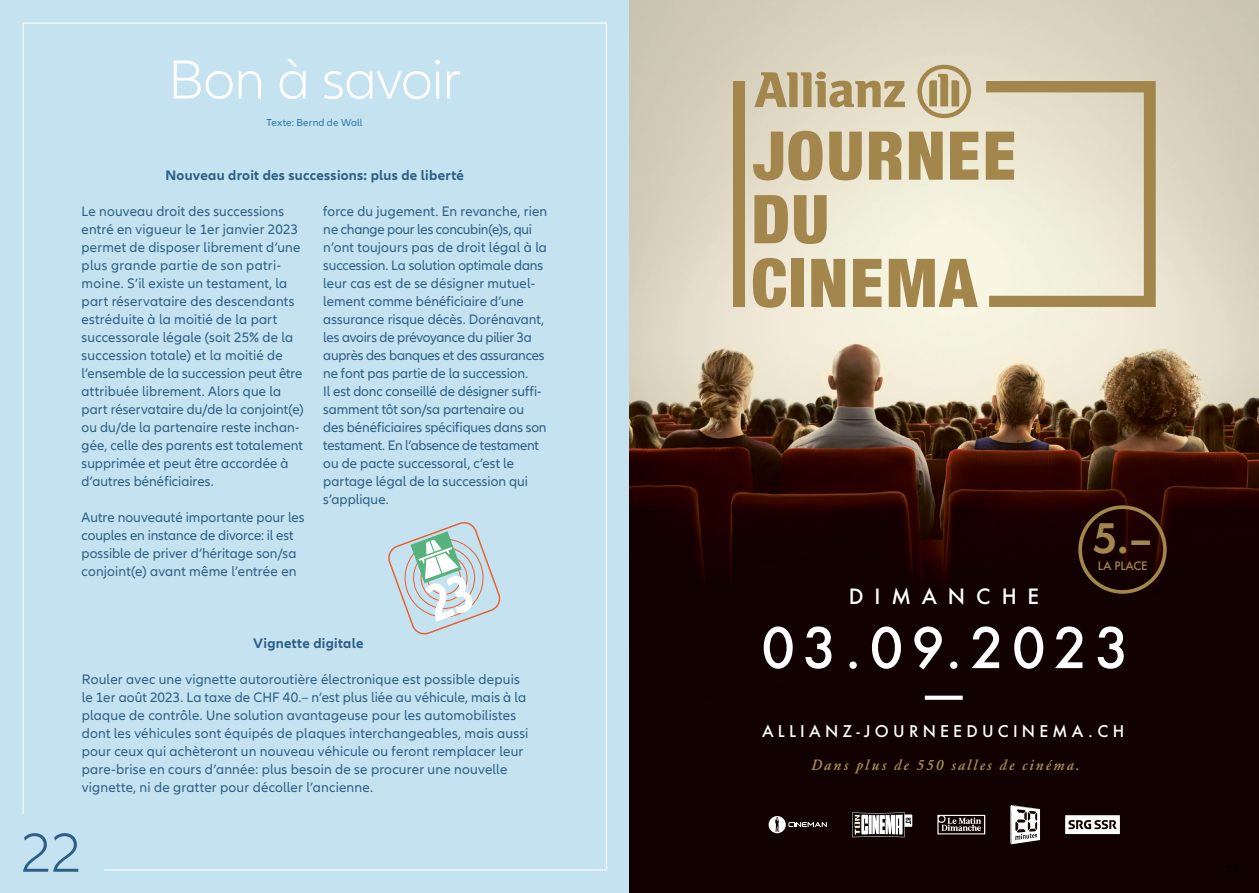
<style>
.page{position:relative;width:1259px;height:893px;background:#fff}
.page>*{position:absolute;margin:0;border:0;box-sizing:border-box;transform-origin:0 0}
.Headline{font:300 57px "Allianz Neo";letter-spacing:-.015em;color:#fff}
.Headline-2{font:300 57px "Allianz Neo";color:#2d5f84}
.t1{font:500 54.3px "Futura Next";letter-spacing:.15em;color:#fff}
.t2{font:600 39.45px "Futura Next";color:#a2864c}
.t3{font:500 20.55px "Futura Next";letter-spacing:.525em;color:#fff}
.t4{font:500 15.75px "Futura Next";letter-spacing:.27em;color:#fff}
.t5{font:15.6px "Garamond URW Dem Ita";letter-spacing:.1em;color:#a2864c}
.Lauftext{font:14.25px/18px "Allianz Neo";letter-spacing:.005em;color:#2d5f84}
.Lead{font:14.25px/18px "Allianz Neo";letter-spacing:.015em;color:#2d5f84}
.Lauftext-2{font:700 14.25px "Allianz Neo";letter-spacing:.015em;color:#2d5f84}
.Lead-2{font:700 14.25px "Allianz Neo";letter-spacing:.015em;color:#2d5f84}
.t6{font:500 11.4px "Futura Next";letter-spacing:-.025em;color:#a2864c}
.Lead-3{font:10.5px "Allianz Neo";letter-spacing:.015em;color:#3074a4}
</style>
<div class="page">
<div style="left:0;top:0;width:629px;height:893px;background:#c5e2f1"></div>
<img style="left:629px;top:0;width:630px;height:893px">
<svg style="left:925px;top:696px;width:37px;height:4px"></svg>
<div style="left:1078px;top:505px;width:88px;height:89px;border:4px solid #a2864c;border-radius:50%"></div>
<svg style="left:768px;top:816px;width:59px;height:17px"></svg>
<svg style="left:1065px;top:815px;width:55px;height:19px"></svg>
<svg style="left:1010px;top:805px;width:30px;height:39px"></svg>
<svg style="left:937px;top:815px;width:48px;height:19px"></svg>
<svg style="left:901px;top:814px;width:11px;height:13px"></svg>
<svg style="left:852px;top:812px;width:59px;height:25px"></svg>
<svg style="left:829px;top:132px;width:32px;height:48px;background:#b39c6b"></svg>
<svg style="left:909px;top:132px;width:33px;height:48px;background:#ac945f"></svg>
<svg style="left:950px;top:132px;width:28px;height:48px"></svg>
<svg style="left:754px;top:195px;width:34px;height:48px;background:#b19968"></svg>
<svg style="left:794px;top:195px;width:32px;height:49px;background:#b49d6c"></svg>
<svg style="left:869px;top:132px;width:32px;height:48px;background:#af9764"></svg>
<svg style="left:753px;top:258px;width:33px;height:50px;background:#bda87c"></svg>
<div style="left:791px;top:259px;width:13px;height:48px;background:#a2864c"></div>
<svg style="left:811px;top:259px;width:34px;height:48px;background:#ad9560"></svg>
<svg style="left:888px;top:259px;width:89px;height:48px;background:#bca779"></svg>
<svg style="left:853px;top:259px;width:28px;height:48px"></svg>
<svg style="left:753px;top:131px;width:69px;height:49px;background:#bca97f"></svg>
<div style="left:733px;top:81px;width:11px;height:226px;background:#a2864c"></div>
<svg style="left:985px;top:81px;width:170px;height:226px;background:#ddd4ba"></svg>
<svg style="left:754px;top:72px;width:151px;height:35px;background:#bfae86"></svg>
<svg style="left:917px;top:65px;width:54px;height:53px;background:#c6b590"></svg>
<svg style="left:388px;top:522px;width:113px;height:113px"></svg>
<p class="Headline" style="left:168px;top:47px;width:294px">Bon à savoir</p>
<p class="Lead-3" style="left:266px;top:117px;width:98px">Texte: Bernd de Wall</p>
<p class="Lauftext-2" style="left:165px;top:167px;width:300px">Nouveau droit des successions: plus de liberté</p>
<p class="Lauftext" style="left:82px;top:203px;width:223px">Le nouveau droit des successions entré en vigueur le 1er janvier 2023 permet de disposer librement d’une plus grande partie de son patri&shy;moine. S’il existe un testament, la part réservataire des descendants estréduite à la moitié de la part successorale légale (soit 25% de la succession totale) et la moitié de l’ensemble de la succession peut être attribuée librement. Alors que la part réservataire du/de la conjoint(e) ou du/de la partenaire reste inchan&shy;gée, celle des parents est totalement supprimée et peut être accordée à d’autres bénéficiaires.</p>
<p class="Lauftext" style="left:82px;top:509px;width:224px">Autre nouveauté importante pour les couples en instance de divorce: il est possible de priver d’héritage son/sa conjoint(e) avant même l’entrée en</p>
<p class="Lauftext" style="left:323px;top:203px;width:225px">force du jugement. En revanche, rien ne change pour les concubin(e)s, qui n’ont toujours pas de droit légal à la succession. La solution optimale dans leur cas est de se désigner mutuel&shy;lement comme bénéficiaire d’une assurance risque décès. Dorénavant, les avoirs de prévoyance du pilier 3a auprès des banques et des assurances ne font pas partie de la succession.<br>Il est donc conseillé de désigner suffi&shy;samment tôt son/sa partenaire ou des bénéficiaires spécifiques dans son testament. En l’absence de testament ou de pacte successoral, c’est le partage légal de la succession qui s’applique.</p>
<p class="Lead-2" style="left:253px;top:635px;width:112px">Vignette digitale</p>
<p class="Lead" style="left:82px;top:671px;width:448px">Rouler avec une vignette autoroutière électronique est possible depuis le 1er août 2023. La taxe de CHF 40.– n’est plus liée au véhicule, mais à la plaque de contrôle. Une solution avantageuse pour les automobilistes dont les véhicules sont équipés de plaques interchangeables, mais aussi pour ceux qui achèteront un nouveau véhicule ou feront remplacer leur pare-brise en cours d’année: plus besoin de se procurer une nouvelle vignette, ni de gratter pour décoller l’ancienne.</p>
<p class="Headline-2" style="left:21px;top:821px;width:62px">22</p>
<p class="t2" style="left:1093px;top:512px;width:62px">5.–</p>
<p class="t6" style="left:1098px;top:558px;width:51px">LA PLACE</p>
<p class="t3" style="left:849px;top:582px;width:192px">DIMANCHE</p>
<p class="t1" style="left:761px;top:612px;width:369px">03.09.2023</p>
<p class="t4" style="left:762px;top:721px;width:364px">ALLIANZ-JOURNEEDUCINEMA.CH</p>
<p class="t5" style="left:811px;top:756px;width:270px">Dans plus de 550 salles de cinéma.</p>
</div>
